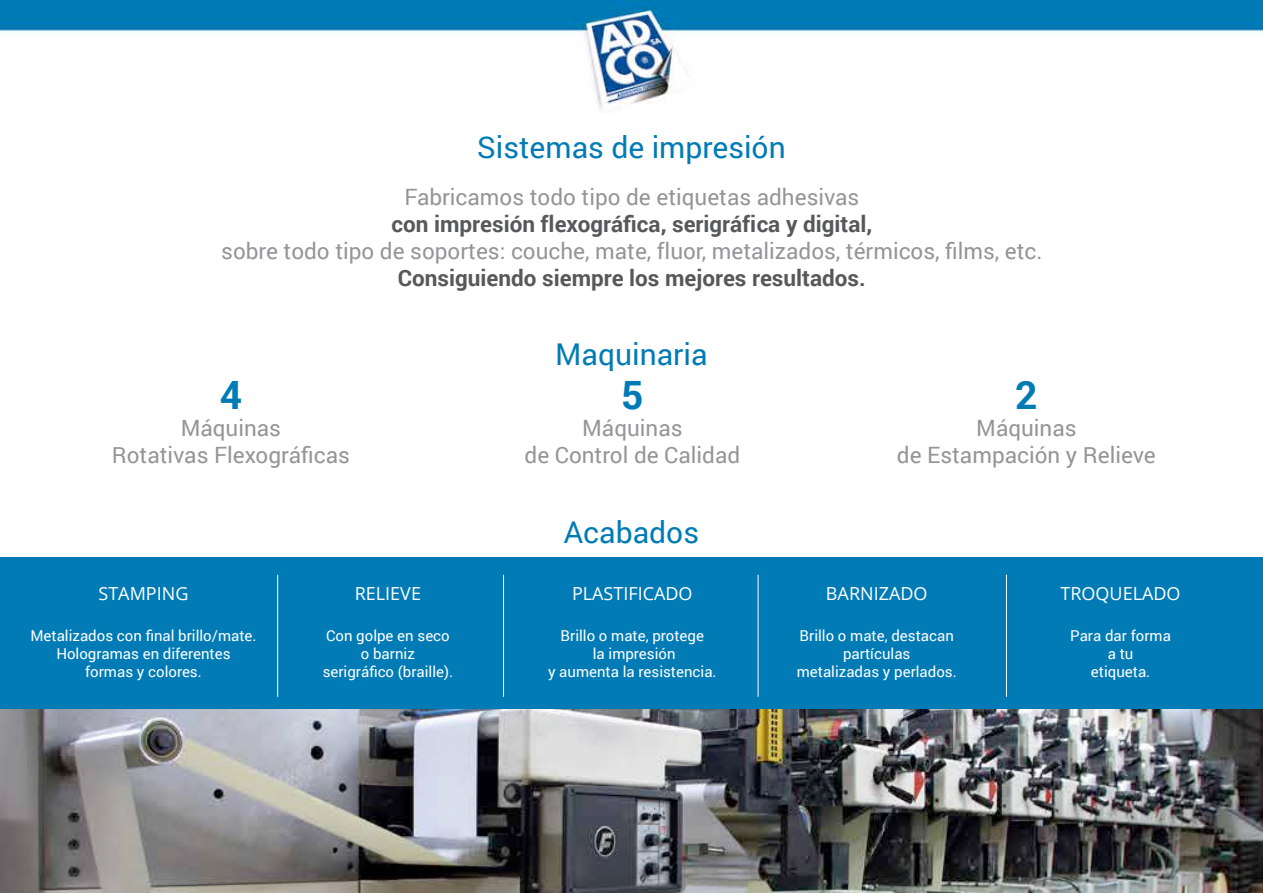
<style>
.page{position:relative;width:1263px;height:893px;background:#fff}
.page>*{position:absolute;margin:0;border:0;box-sizing:border-box;transform-origin:0 0}
.t1{font:700 39px "Roboto";color:#007bb6}
.t2{font:30px "Roboto";color:#007bb6}
.t3{font:22.5px/27px "Roboto";color:#939598;text-align:center}
.t4{font:700 22.5px "Roboto";color:#57585a}
.t5{font:18px "Open Sans";color:#fff}
.t6{font:15px/18px "Roboto";color:#fff;text-align:center}
</style>
<div class="page">
<img style="left:0;top:709px;width:1263px;height:184px">
<div style="left:0;top:557px;width:1263px;height:152px;background:#007bb6"></div>
<hr style="left:277px;top:575px;width:1px;height:122px;background:#fff">
<hr style="left:503px;top:575px;width:1px;height:122px;background:#fff">
<hr style="left:758px;top:575px;width:1px;height:122px;background:#fff">
<hr style="left:1006px;top:575px;width:1px;height:122px;background:#fff">
<img style="left:0;top:0;width:1263px;height:109px">
<h2 class="t2" style="left:477px;top:126px;width:310px">Sistemas de impresión</h2>
<h3 class="t3" style="left:404px;top:183px;width:456px">Fabricamos todo tipo de etiquetas adhesivas</h3>
<h3 class="t4" style="left:391px;top:208px;width:482px">con impresión flexográfica, serigráfica y digital,</h3>
<h3 class="t3" style="left:221px;top:237px;width:823px">sobre todo tipo de soportes: couche, mate, fluor, metalizados, térmicos, films, etc.</h3>
<h3 class="t4" style="left:398px;top:262px;width:469px">Consiguiendo siempre los mejores resultados.</h3>
<h1 class="t1" style="left:220px;top:368px;width:24px">4</h1>
<h3 class="t3" style="left:112px;top:414px;width:240px">Máquinas<br>Rotativas Flexográficas</h3>
<p class="t5" style="left:98px;top:581px;width:92px">STAMPING</p>
<p class="t6" style="left:30px;top:626px;width:228px">Metalizados con final brillo/mate.<br>Hologramas en diferentes<br>formas y colores.</p>
<p class="t5" style="left:355px;top:581px;width:68px">RELIEVE</p>
<p class="t6" style="left:323px;top:626px;width:132px">Con golpe en seco o barniz<br>serigráfico (braille).</p>
<h2 class="t2" style="left:555px;top:333px;width:154px">Maquinaria</h2>
<h1 class="t1" style="left:621px;top:368px;width:24px">5</h1>
<h3 class="t3" style="left:524px;top:414px;width:217px">Máquinas<br>de Control de Calidad</h3>
<h2 class="t2" style="left:564px;top:511px;width:137px">Acabados</h2>
<p class="t5" style="left:572px;top:581px;width:122px">PLASTIFICADO</p>
<p class="t6" style="left:548px;top:626px;width:170px">Brillo o mate, protege<br>la impresión<br>y aumenta la resistencia.</p>
<h1 class="t1" style="left:1015px;top:368px;width:24px">2</h1>
<h3 class="t3" style="left:897px;top:414px;width:260px">Máquinas<br>de Estampación y Relieve</h3>
<p class="t5" style="left:826px;top:581px;width:103px">BARNIZADO</p>
<p class="t6" style="left:797px;top:626px;width:162px">Brillo o mate, destacan partículas<br>metalizadas y perlados.</p>
<p class="t5" style="left:1060px;top:581px;width:122px">TROQUELADO</p>
<p class="t6" style="left:1070px;top:626px;width:102px">Para dar forma a tu<br>etiqueta.</p>
</div>
